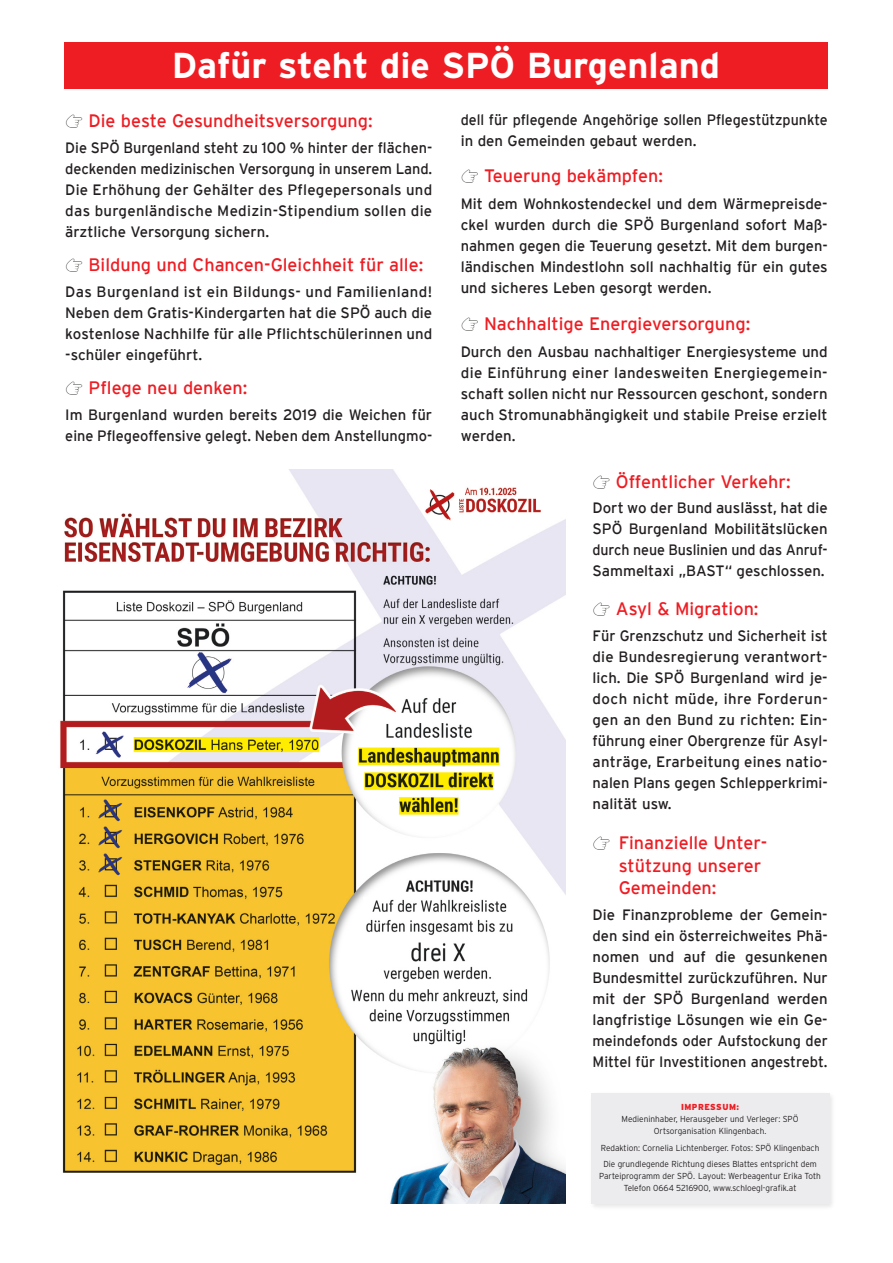
<style>
.page{position:relative;width:893px;height:1263px;background:#fff}
.page>*{position:absolute;margin:0;border:0;box-sizing:border-box;transform-origin:0 0}
.t1{font:700 36px "Interstate";color:#fff}
.t2{font:18px/22.5px "Interstate Regular 2";color:#ee1d23}
.t3{font:15px/21px "Interstate Regular 2";color:#231f20;text-align:justify}
.t4{font:15px/21px "Interstate Regular 2";color:#231f20;scale:.95 1}
.t5{font:300 8.7px/12px "Interstate";color:#231f20;text-align:center;scale:.95 1}
.t6{font:900 8.7px "Interstate";letter-spacing:.055em;color:#ee1d23;scale:.95 1}
</style>
<div class="page">
<img style="left:60px;top:470px;width:506px;height:733px">
<div style="left:64px;top:42px;width:764px;height:47px;background:#ee1d23"></div>
<div style="left:32px;top:1182px;width:283px;height:63px;background:#fff"></div>
<div style="left:591px;top:1093px;width:238px;height:110px;background:#ececee"></div>
<img style="left:97px;top:795px;width:27px;height:27px">
<img style="left:97px;top:822px;width:27px;height:27px">
<img style="left:97px;top:849px;width:27px;height:29px">
<p class="t1" style="left:172px;top:51px;width:550px">Dafür steht die SPÖ Burgenland</p>
<p class="t2" style="left:89px;top:110px;width:286px">Die beste Gesundheitsversorgung:</p>
<p class="t3" style="left:65px;top:137px;width:368px">Die SPÖ Burgenland steht zu 100 % hinter der flächen&shy;deckenden medizinischen Versorgung in unserem Land.<br>Die Erhöhung der Gehälter des Pflegepersonals und das burgenländische Medizin-Stipendium sollen die ärztliche Versorgung sichern.</p>
<p class="t2" style="left:89px;top:254px;width:336px">Bildung und Chancen-Gleichheit für alle:</p>
<p class="t3" style="left:65px;top:281px;width:368px">Das Burgenland ist ein Bildungs- und Familienland!<br>Neben dem Gratis-Kindergarten hat die SPÖ auch die kostenlose Nachhilfe für alle Pflichtschülerinnen und -schüler eingeführt.</p>
<p class="t2" style="left:89px;top:377px;width:160px">Pflege neu denken:</p>
<p class="t3" style="left:65px;top:404px;width:368px">Im Burgenland wurden bereits 2019 die Weichen für eine Pflegeoffensive gelegt. Neben dem Anstellungmo-</p>
<p class="t4" style="left:461px;top:109px;width:388px">dell für pflegende Angehörige sollen Pflegestützpunkte in den Gemeinden gebaut werden.</p>
<p class="t2" style="left:484px;top:164px;width:180px">Teuerung bekämpfen:</p>
<p class="t3" style="left:461px;top:193px;width:368px">Mit dem Wohnkostendeckel und dem Wärmepreisde&shy;ckel wurden durch die SPÖ Burgenland sofort Maß&shy;nahmen gegen die Teuerung gesetzt. Mit dem burgen&shy;ländischen Mindestlohn soll nachhaltig für ein gutes und sicheres Leben gesorgt werden.</p>
<p class="t2" style="left:484px;top:312px;width:268px">Nachhaltige Energieversorgung:</p>
<p class="t3" style="left:461px;top:341px;width:368px">Durch den Ausbau nachhaltiger Energiesysteme und die Einführung einer landesweiten Energiegemein&shy;schaft sollen nicht nur Ressourcen geschont, sondern auch Stromunabhängigkeit und stabile Preise erzielt werden.</p>
<p class="t2" style="left:616px;top:470px;width:176px">Öffentlicher Verkehr:</p>
<p class="t3" style="left:593px;top:497px;width:237px">Dort wo der Bund auslässt, hat die SPÖ Burgenland Mobilitätslücken durch neue Buslinien und das Anruf-Sammeltaxi „BAST“ geschlossen.</p>
<p class="t2" style="left:616px;top:598px;width:144px">Asyl &amp; Migration:</p>
<p class="t3" style="left:593px;top:625px;width:237px">Für Grenzschutz und Sicherheit ist die Bundesregierung verantwort&shy;lich. Die SPÖ Burgenland wird je&shy;doch nicht müde, ihre Forderun&shy;gen an den Bund zu richten: Ein&shy;führung einer Obergrenze für Asyl&shy;anträge, Erarbeitung eines natio&shy;nalen Plans gegen Schlepperkrimi&shy;nalität usw.</p>
<p class="t2" style="left:619px;top:832px;width:150px">Finanzielle Unter&shy;stützung unserer<br>Gemeinden:</p>
<p class="t3" style="left:593px;top:904px;width:237px">Die Finanzprobleme der Gemein&shy;den sind ein österreichweites Phä&shy;nomen und auf die gesunkenen Bundesmittel zurückzuführen. Nur mit der SPÖ Burgenland werden langfristige Lösungen wie ein Ge&shy;meindefonds oder Aufstockung der Mittel für Investitionen angestrebt.</p>
<p class="t6" style="left:681px;top:1104px;width:62px">IMPRESSUM:</p>
<p class="t5" style="left:622px;top:1114px;width:188px">Medieninhaber, Herausgeber und Verleger: SPÖ<br>Ortsorganisation Klingenbach.</p>
<p class="t5" style="left:601px;top:1142px;width:232px">Redaktion: Cornelia Lichtenberger. Fotos: SPÖ Klingenbach</p>
<p class="t5" style="left:599px;top:1159px;width:235px">Die grundlegende Richtung dieses Blattes entspricht dem<br>Parteiprogramm der SPÖ. Layout: Werbeagentur Erika Toth<br>Telefon 0664 5216900, www.schloegl-grafik.at</p>
</div>
